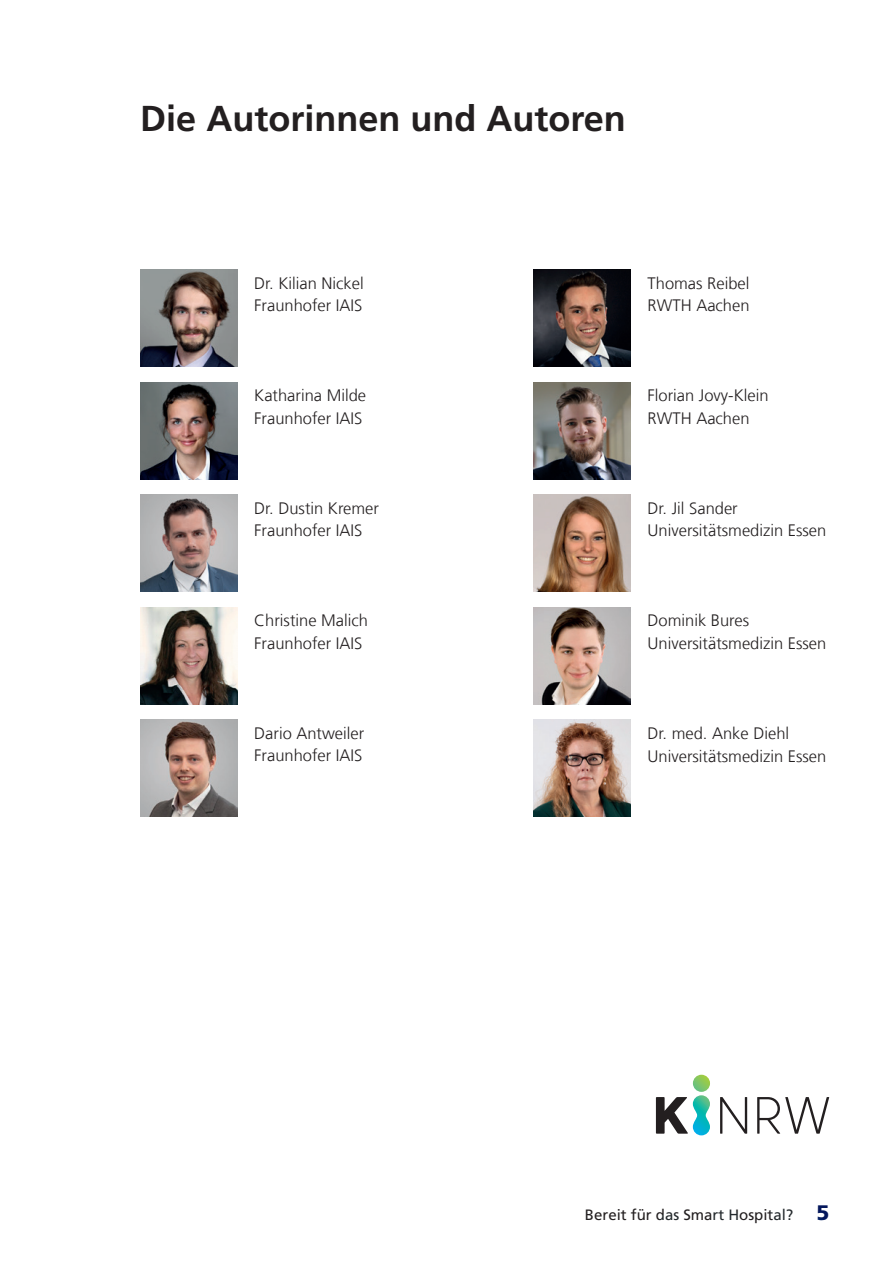
<style>
.page{position:relative;width:893px;height:1263px;background:#fff}
.page>*{position:absolute;margin:0;border:0;box-sizing:border-box;transform-origin:0 0}
.t1{font:700 36px "Frutiger LT Com";color:#231f20}
.t2{font:300 16.5px/22.5px "Frutiger LT Com";color:#231f20}
.t3{font:15px "Frutiger LT Com";color:#231f20}
.s1{font-weight:900;font-size:21px;color:#04175c}
</style>
<div class="page">
<svg style="left:140px;top:670px;width:98px;height:66px"></svg>
<svg style="left:720px;top:1097px;width:109px;height:37px"></svg>
<svg style="left:656px;top:1075px;width:54px;height:60px"></svg>
<img style="left:140px;top:270px;width:97px;height:97px">
<img style="left:534px;top:607px;width:97px;height:97px">
<img style="left:140px;top:382px;width:97px;height:97px">
<img style="left:140px;top:495px;width:97px;height:97px">
<img style="left:534px;top:270px;width:97px;height:97px">
<img style="left:534px;top:382px;width:97px;height:97px">
<img style="left:534px;top:720px;width:97px;height:97px">
<img style="left:140px;top:607px;width:97px;height:97px">
<img style="left:140px;top:720px;width:97px;height:97px">
<img style="left:534px;top:495px;width:96px;height:97px">
<h1 class="t1" style="left:140px;top:98px;width:487px">Die Autorinnen und Autoren</h1>
<p class="t2" style="left:254px;top:272px;width:111px">Dr. Kilian Nickel<br>Fraunhofer IAIS</p>
<p class="t2" style="left:648px;top:272px;width:103px">Thomas Reibel<br>RWTH Aachen</p>
<p class="t2" style="left:254px;top:384px;width:113px">Katharina Milde<br>Fraunhofer IAIS</p>
<p class="t2" style="left:648px;top:385px;width:122px">Florian Jovy-Klein<br>RWTH Aachen</p>
<p class="t2" style="left:254px;top:497px;width:126px">Dr. Dustin Kremer<br>Fraunhofer IAIS</p>
<p class="t2" style="left:648px;top:497px;width:180px">Dr. Jil Sander<br>Universitätsmedizin Essen</p>
<p class="t2" style="left:254px;top:609px;width:115px">Christine Malich<br>Fraunhofer IAIS</p>
<p class="t2" style="left:648px;top:610px;width:180px">Dominik Bures<br>Universitätsmedizin Essen</p>
<p class="t2" style="left:254px;top:722px;width:112px">Dario Antweiler<br>Fraunhofer IAIS</p>
<p class="t2" style="left:648px;top:722px;width:180px">Dr. med. Anke Diehl<br>Universitätsmedizin Essen</p>
<p class="t3" style="left:585px;top:1206px;width:246px">Bereit für das Smart Hospital? <span class="s1">5</span></p>
</div>
